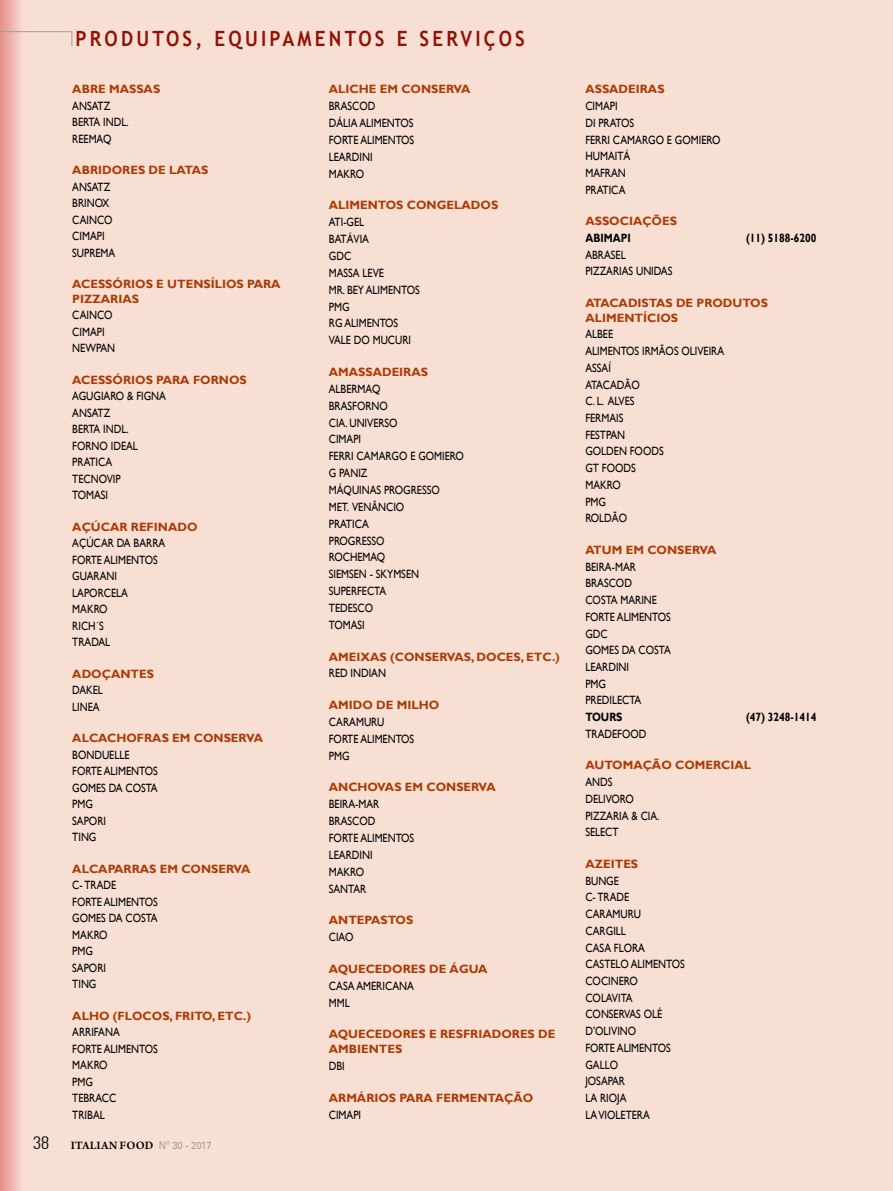
<style>
.page{position:relative;width:893px;height:1191px;background:#f8dfd4}
.page>*{position:absolute;margin:0;border:0;box-sizing:border-box;transform-origin:0 0}
.t1{font:700 21px "Trebuchet MS";letter-spacing:.17em;color:#931004;scale:.9 1}
.t2{font:12px/16.6px "Gill Sans";color:#000;scale:.85 1}
.t3{font:700 12px/14.4px "Gill Sans";color:#ab3c05}
.t4{font:700 12px "Gill Sans";color:#000;scale:.85 1}
.t5{font:600 12px "Arno Pro";letter-spacing:.01em;color:#000}
.s1{font-family:"Univers 47";font-weight:300;font-stretch:condensed;font-size:18px}
.s2{font-family:"Univers 55 Roman";font-weight:400;font-size:10.5px;color:#9d9d9c}
</style>
<div class="page">
<div style="left:0;top:0;width:32px;height:1191px;background:linear-gradient(to right,#e8948e,#faeade)"></div>
<hr style="left:0;top:31px;width:72px;height:1px;background:#9d9d9c">
<svg style="left:72px;top:31px;width:1px;height:15px"></svg>
<h1 class="t1" style="left:75px;top:26px;width:501px">PRODUTOS, EQUIPAMENTOS E SERVIÇOS</h1>
<p class="t3" style="left:72px;top:82px;width:89px">ABRE MASSAS</p>
<p class="t2" style="left:72px;top:98px;width:68px">ANSATZ<br>BERTA INDL.<br>REEMAQ</p>
<p class="t3" style="left:72px;top:163px;width:137px">ABRIDORES DE LATAS</p>
<p class="t2" style="left:72px;top:179px;width:52px">ANSATZ<br>BRINOX<br>CAINCO<br>CIMAPI<br>SUPREMA</p>
<p class="t3" style="left:72px;top:277px;width:210px">ACESSÓRIOS E UTENSÍLIOS PARA<br>PIZZARIAS</p>
<p class="t2" style="left:72px;top:307px;width:52px">CAINCO<br>CIMAPI<br>NEWPAN</p>
<p class="t3" style="left:72px;top:373px;width:176px">ACESSÓRIOS PARA FORNOS</p>
<p class="t2" style="left:72px;top:388px;width:112px">AGUGIARO &amp; FIGNA<br>ANSATZ<br>BERTA INDL.<br>FORNO IDEAL<br>PRATICA<br>TECNOVIP<br>TOMASI</p>
<p class="t3" style="left:72px;top:520px;width:127px">AÇÚCAR REFINADO</p>
<p class="t2" style="left:72px;top:535px;width:111px">AÇÚCAR DA BARRA<br>FORTE ALIMENTOS<br>GUARANI<br>LAPORCELA<br>MAKRO<br>RICH´S<br>TRADAL</p>
<p class="t3" style="left:72px;top:667px;width:83px">ADOÇANTES</p>
<p class="t2" style="left:72px;top:682px;width:38px">DAKEL<br>LINEA</p>
<p class="t3" style="left:72px;top:731px;width:192px">ALCACHOFRAS EM CONSERVA</p>
<p class="t2" style="left:72px;top:746px;width:102px">BONDUELLE<br>FORTE ALIMENTOS<br>GOMES DA COSTA<br>PMG<br>SAPORI<br>TING</p>
<p class="t3" style="left:72px;top:861px;width:180px">ALCAPARRAS EM CONSERVA</p>
<p class="t2" style="left:72px;top:877px;width:102px">C- TRADE<br>FORTE ALIMENTOS<br>GOMES DA COSTA<br>MAKRO<br>PMG<br>SAPORI<br>TING</p>
<p class="t3" style="left:72px;top:1008px;width:180px">ALHO (FLOCOS, FRITO, ETC.)</p>
<p class="t2" style="left:72px;top:1024px;width:102px">ARRIFANA<br>FORTE ALIMENTOS<br>MAKRO<br>PMG<br>TEBRACC<br>TRIBAL</p>
<p class="t3" style="left:329px;top:82px;width:143px">ALICHE EM CONSERVA</p>
<p class="t2" style="left:329px;top:98px;width:102px">BRASCOD<br>DÁLIA ALIMENTOS<br>FORTE ALIMENTOS<br>LEARDINI<br>MAKRO</p>
<p class="t3" style="left:329px;top:198px;width:171px">ALIMENTOS CONGELADOS</p>
<p class="t2" style="left:329px;top:214px;width:108px">ATI-GEL<br>BATÁVIA<br>GDC<br>MASSA LEVE<br>MR. BEY ALIMENTOS<br>PMG<br>RG ALIMENTOS<br>VALE DO MUCURI</p>
<p class="t3" style="left:329px;top:365px;width:101px">AMASSADEIRAS</p>
<p class="t2" style="left:329px;top:380px;width:160px">ALBERMAQ<br>BRASFORNO<br>CIA. UNIVERSO<br>CIMAPI<br>FERRI CAMARGO E GOMIERO<br>G PANIZ<br>MÁQUINAS PROGRESSO<br>MET. VENÂNCIO<br>PRATICA<br>PROGRESSO<br>ROCHEMAQ<br>SIEMSEN - SKYMSEN<br>SUPERFECTA<br>TEDESCO<br>TOMASI</p>
<p class="t3" style="left:329px;top:649px;width:233px">AMEIXAS (CONSERVAS, DOCES, ETC.)</p>
<p class="t2" style="left:329px;top:665px;width:69px">RED INDIAN</p>
<p class="t3" style="left:329px;top:698px;width:112px">AMIDO DE MILHO</p>
<p class="t2" style="left:329px;top:714px;width:102px">CARAMURU<br>FORTE ALIMENTOS<br>PMG</p>
<p class="t3" style="left:329px;top:780px;width:168px">ANCHOVAS EM CONSERVA</p>
<p class="t2" style="left:329px;top:796px;width:102px">BEIRA-MAR<br>BRASCOD<br>FORTE ALIMENTOS<br>LEARDINI<br>MAKRO<br>SANTAR</p>
<p class="t3" style="left:329px;top:913px;width:86px">ANTEPASTOS</p>
<p class="t2" style="left:329px;top:929px;width:30px">CIAO</p>
<p class="t3" style="left:329px;top:962px;width:160px">AQUECEDORES DE ÁGUA</p>
<p class="t2" style="left:329px;top:977px;width:102px">CASA AMERICANA<br>MML</p>
<p class="t3" style="left:329px;top:1027px;width:228px">AQUECEDORES E RESFRIADORES DE<br>AMBIENTES</p>
<p class="t2" style="left:329px;top:1058px;width:20px">DBI</p>
<p class="t3" style="left:329px;top:1090px;width:206px">ARMÁRIOS PARA FERMENTAÇÃO</p>
<p class="t2" style="left:329px;top:1106px;width:39px">CIMAPI</p>
<p class="t5" style="left:33px;top:1138px;width:180px"><span class="s1">38</span> ITALIAN FOOD <span class="s2">Nº 30 - 2017</span></p>
<p class="t3" style="left:585px;top:82px;width:81px">ASSADEIRAS</p>
<p class="t2" style="left:585px;top:98px;width:160px">CIMAPI<br>DI PRATOS<br>FERRI CAMARGO E GOMIERO<br>HUMAITÁ<br>MAFRAN<br>PRATICA</p>
<p class="t3" style="left:585px;top:214px;width:93px">ASSOCIAÇÕES</p>
<p class="t4" style="left:585px;top:231px;width:55px">ABIMAPI</p>
<p class="t4" style="left:746px;top:231px;width:84px">(11) 5188-6200</p>
<p class="t2" style="left:585px;top:246px;width:104px">ABRASEL<br>PIZZARIAS UNIDAS</p>
<p class="t3" style="left:585px;top:296px;width:184px">ATACADISTAS DE PRODUTOS<br>ALIMENTÍCIOS</p>
<p class="t2" style="left:585px;top:326px;width:165px">ALBEE<br>ALIMENTOS IRMÃOS OLIVEIRA<br>ASSAÍ<br>ATACADÃO<br>C. L. ALVES<br>FERMAIS<br>FESTPAN<br>GOLDEN FOODS<br>GT FOODS<br>MAKRO<br>PMG<br>ROLDÃO</p>
<p class="t3" style="left:585px;top:543px;width:133px">ATUM EM CONSERVA</p>
<p class="t2" style="left:585px;top:558px;width:102px">BEIRA-MAR<br>BRASCOD<br>COSTA MARINE<br>FORTE ALIMENTOS<br>GDC<br>GOMES DA COSTA<br>LEARDINI<br>PMG<br>PREDILECTA</p>
<p class="t4" style="left:585px;top:710px;width:45px">TOURS</p>
<p class="t4" style="left:746px;top:710px;width:84px">(47) 3248-1414</p>
<p class="t2" style="left:585px;top:725px;width:73px">TRADEFOOD</p>
<p class="t3" style="left:585px;top:758px;width:167px">AUTOMAÇÃO COMERCIAL</p>
<p class="t2" style="left:585px;top:774px;width:89px">ANDS<br>DELIVORO<br>PIZZARIA &amp; CIA.<br>SELECT</p>
<p class="t3" style="left:585px;top:857px;width:54px">AZEITES</p>
<p class="t2" style="left:585px;top:872px;width:118px">BUNGE<br>C- TRADE<br>CARAMURU<br>CARGILL<br>CASA FLORA<br>CASTELO ALIMENTOS<br>COCINERO<br>COLAVITA<br>CONSERVAS OLÉ<br>D’OLIVINO<br>FORTE ALIMENTOS<br>GALLO<br>JOSAPAR<br>LA RIOJA<br>LA VIOLETERA</p>
</div>
